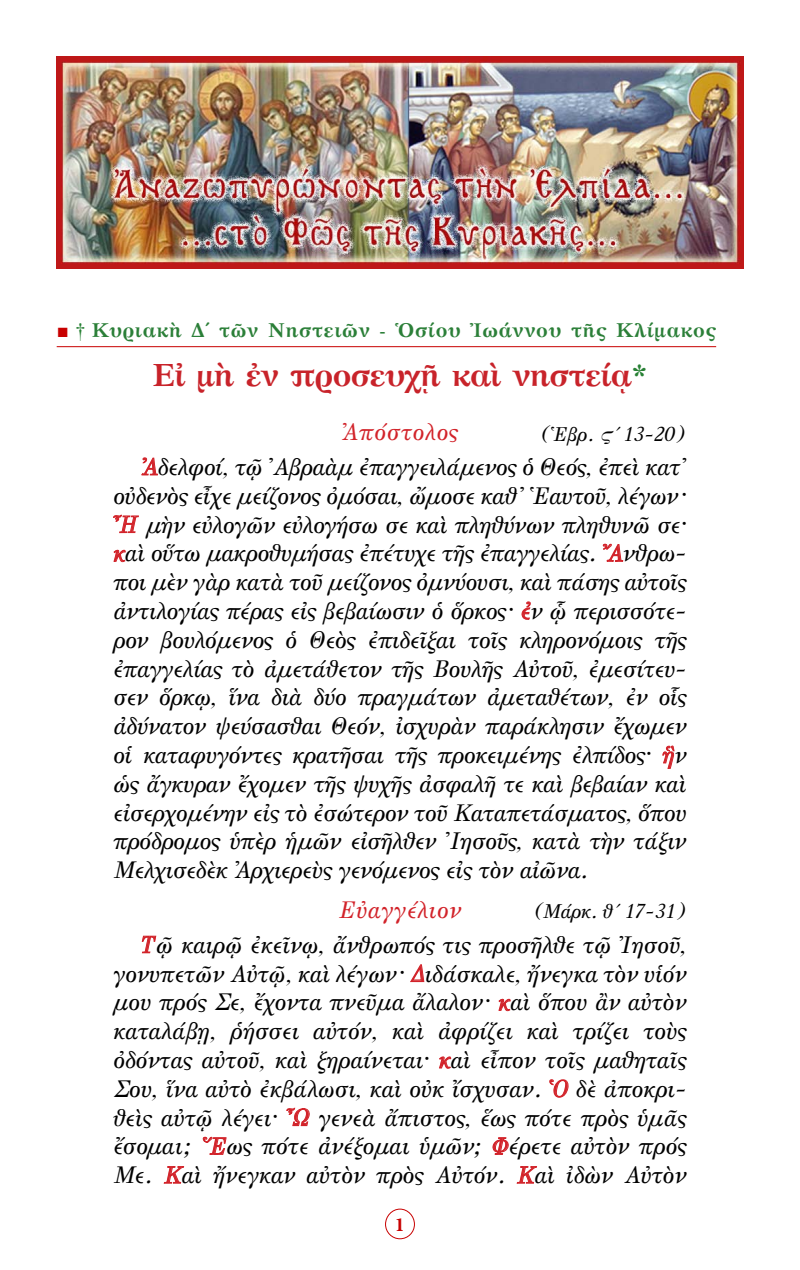
<style>
.page{position:relative;width:800px;height:1270px;background:#fff}
.page>*{position:absolute;margin:0;border:0;box-sizing:border-box;transform-origin:0 0}
.t1{font:700 32px "GFS Artemisia";letter-spacing:-.02em;color:#c8232a}
.t2{font:24px/28.8px "GFS Olga";color:#000;text-align:justify}
.t3{font:24px "GFS Olga";letter-spacing:.03em;color:#d2232a}
.t4{font:700 20px "GFS Artemisia";letter-spacing:.04em;color:#2b7f38}
.t5{font:20px "GFS Olga";letter-spacing:-.02em;color:#000}
.t6{font:700 20px "Minion Pro";color:#c80000}
.s1{font-family:"CTOS New Times Roman Test 1";font-weight:400;color:#c80000}
.s2{font-family:"CTOS New Times Roman Test 1";font-weight:400;color:#288135}
.s3{font-family:"CTOS New Times Bold Test 1";font-weight:400;color:#288135}
.s4{color:#d2232a}
.s5{font-family:"Palatino Linotype"}
</style>
<div class="page">
<div style="left:385px;top:1209px;width:30px;height:30px;border:1px solid #c80000;border-radius:50%"></div>
<hr style="left:57px;top:346px;width:659px;height:1px;background:#c80000">
<svg style="left:141px;top:457px;width:17px;height:19px"></svg>
<svg style="left:113px;top:514px;width:26px;height:20px"></svg>
<svg style="left:113px;top:549px;width:13px;height:14px"></svg>
<svg style="left:602px;top:543px;width:22px;height:19px"></svg>
<svg style="left:522px;top:601px;width:9px;height:19px"></svg>
<svg style="left:662px;top:746px;width:13px;height:23px"></svg>
<svg style="left:141px;top:935px;width:16px;height:19px"></svg>
<svg style="left:410px;top:965px;width:15px;height:17px"></svg>
<svg style="left:498px;top:998px;width:13px;height:14px"></svg>
<svg style="left:439px;top:1056px;width:13px;height:13px"></svg>
<svg style="left:549px;top:1079px;width:20px;height:19px"></svg>
<svg style="left:286px;top:1107px;width:24px;height:19px"></svg>
<svg style="left:203px;top:1136px;width:24px;height:19px"></svg>
<svg style="left:492px;top:1137px;width:17px;height:18px"></svg>
<svg style="left:163px;top:1166px;width:21px;height:18px"></svg>
<svg style="left:516px;top:1166px;width:21px;height:18px"></svg>
<img style="left:57px;top:57px;width:686px;height:211px">
<p class="t4" style="left:57px;top:313px;width:661px"><span class="s1">■</span> <span class="s2">†</span> Κυριακὴ Δ΄ τῶν Νηστειῶν - Ὁσίου Ἰωάννου τῆς Κλίμακος</p>
<p class="t1" style="left:153px;top:348px;width:496px">Εἰ μὴ ἐν προσευχῇ καὶ νηστείᾳ<span class="s3">*</span></p>
<p class="t3" style="left:342px;top:421px;width:118px">Ἀπόστολος</p>
<p class="t2" style="left:113px;top:454px;width:575px;text-indent:28px"><span class="s4">Ἀ</span>δελφοί, τῷ ᾿Αβραὰμ ἐπαγγειλάμενος ὁ Θεός, ἐπεὶ κατ᾿ οὐδενὸς εἶχε μείζονος ὀμόσαι, ὤμοσε καθ᾿ Ἑαυτοῦ, λέγων · <span class="s4">Ἦ</span> μὴν εὐλογῶν εὐλογήσω σε καὶ πληθύνων πληθυνῶ σε· <span class="s4">κ</span>αὶ οὕτω μακροθυμήσας ἐπέτυχε τῆς ἐπαγγελίας. <span class="s4">Ἄ</span>νθρω&shy;ποι μὲν γὰρ κατὰ τοῦ μείζονος ὀμνύουσι, καὶ πάσης αὐτοῖς ἀντιλογίας πέρας εἰς βεβαίωσιν ὁ ὅρκος· <span class="s4">ἐ</span>ν ᾧ περισσότε&shy;ρον βουλόμενος ὁ Θεὸς ἐπιδεῖξαι τοῖς κληρονόμοις τῆς ἐπαγγελίας τὸ ἀμετάθετον τῆς Βουλῆς Αὐτοῦ, ἐμεσίτευ&shy;σεν ὅρκῳ, ἵνα διὰ δύο πραγμάτων ἀμεταθέτων, ἐν οἷς ἀδύνατον ψεύσασθαι Θεόν, ἰσχυρὰν παράκλησιν ἔχωμεν οἱ καταφυγόντες κρατῆσαι τῆς προκειμένης ἐλπίδος· <span class="s4">ἣ</span>ν ὡς ἄγκυραν ἔχομεν τῆς ψυχῆς ἀσφαλῆ τε καὶ βεβαίαν καὶ εἰσερχομένην εἰς τὸ ἐσώτερον τοῦ Καταπετάσματος, ὅπου πρόδρομος ὑπὲρ ἡμῶν εἰσῆλθεν ᾿Ιησοῦς, κατὰ τὴν τάξιν Μελχισεδὲκ Ἀρχιερεὺς γενόμενος εἰς τὸν αἰῶνα.</p>
<p class="t3" style="left:339px;top:899px;width:124px">Εὐαγγέλιον</p>
<p class="t2" style="left:142px;top:932px;width:546px"><span class="s4">Τ</span>ῷ καιρῷ ἐκεῖνῳ, ἄνθρωπός τις προσῆλθε τῷ Ἰησοῦ,</p>
<p class="t2" style="left:113px;top:960px;width:575px">γονυπετῶν Αὐτῷ, καὶ λέγων· <span class="s4">Δ</span>ιδάσκαλε, ἤνεγκα τὸν υἱόν μου πρός Σε, ἔχοντα πνεῦμα ἄλαλον<span class="s5">·</span> <span class="s4">κ</span>αὶ ὅπου ἂν αὐτὸν καταλάβῃ, ῥήσσει αὐτόν, καὶ ἀφρίζει καὶ τρίζει τοὺς ὀδόντας αὐτοῦ, καὶ ξηραίνεται· <span class="s4">κ</span>αὶ εἶπον τοῖς μαθηταῖς Σου, ἵνα αὐτὸ ἐκβάλωσι, καὶ οὐκ ἴσχυσαν. <span class="s4">Ὁ</span> δὲ ἀποκρι&shy;θεὶς αὐτῷ λέγει· <span class="s4">Ὦ</span> γενεὰ ἄπιστος, ἕως πότε πρὸς ὑμᾶς ἔσομαι; <span class="s4">Ἕ</span>ως πότε ἀνέξομαι ὑμῶν; <span class="s4">Φ</span>έρετε αὐτὸν πρός Με. <span class="s4">Κ</span>αὶ ἤνεγκαν αὐτὸν πρὸς Αὐτόν. <span class="s4">Κ</span>αὶ ἰδὼν Αὐτὸν</p>
<p class="t5" style="left:542px;top:425px;width:144px">(Ἑβρ. Ϛ´13-20)</p>
<p class="t5" style="left:536px;top:902px;width:151px">(Μάρκ. θ´17-31)</p>
<p class="t6" style="left:395px;top:1210px;width:11px">1</p>
</div>
